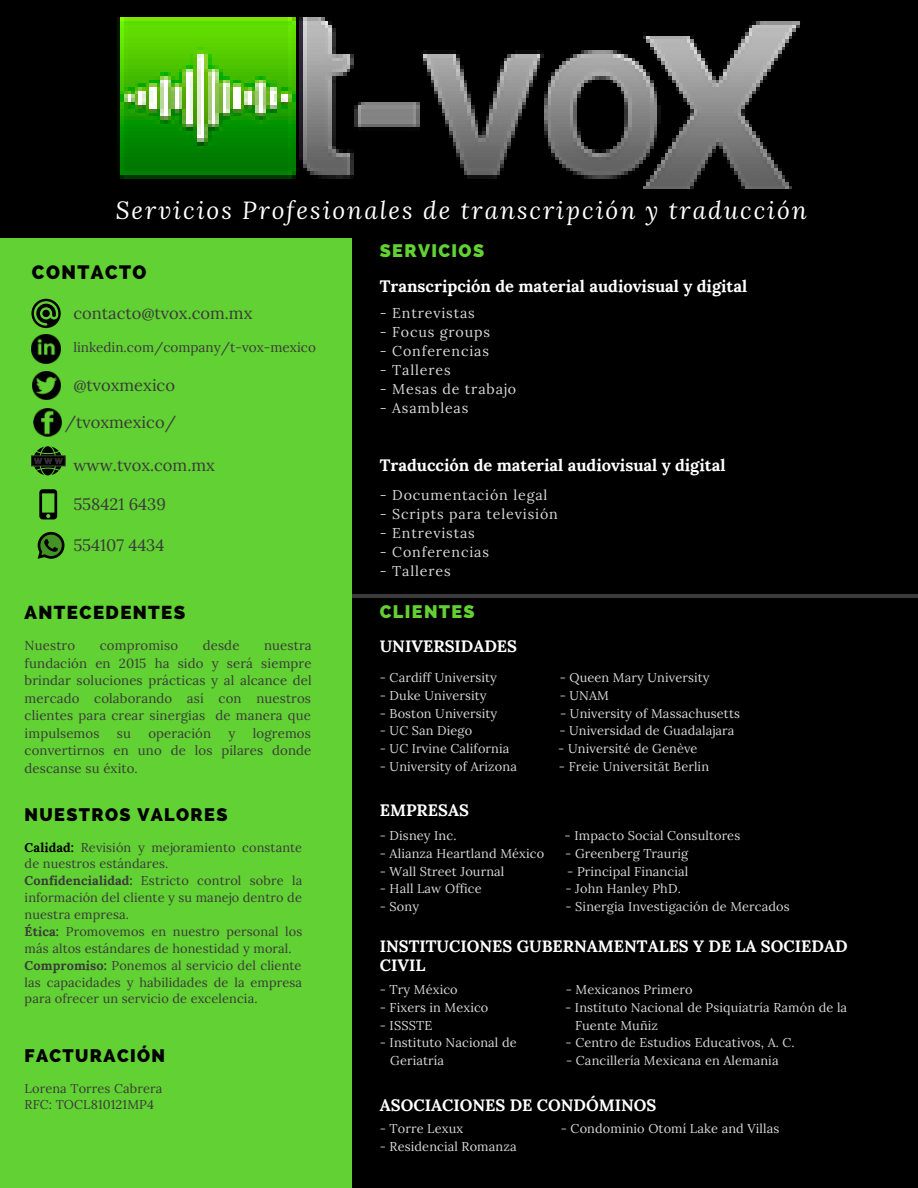
<style>
.page{position:relative;width:918px;height:1188px;background:#000}
.page>*{position:absolute;margin:0;border:0;box-sizing:border-box;transform-origin:0 0}
.t1{font:italic 24.45px "Lora";letter-spacing:.08em;color:#fff}
.t2{font:800 19.2px "Raleway";letter-spacing:.075em;color:#000}
.t3{font:800 18.6px "Raleway";letter-spacing:.075em;color:#000}
.t4{font:800 18px "Raleway";letter-spacing:.075em;color:#000}
.t5{font:800 18px "Raleway";letter-spacing:.075em;color:#62d133}
.t6{font:700 16.5px/18.9px "Lora";color:#fff}
.t7{font:16.5px "Lora";color:#3a3a3a}
.t8{font:14.25px "Lora";letter-spacing:.06em;color:#d9d9d9}
.t9{font:13.5px "Lora";color:#3a3a3a}
.t10{font:13.2px/17.4px "Lora";letter-spacing:.01em;color:#3a3a3a;text-align:justify}
.t11{font:12.75px "Lora";letter-spacing:.01em;color:#d9d9d9}
.t12{font:12.75px/16.8px "Lora";letter-spacing:.01em;color:#3a3a3a}
.s1{font-weight:700;color:#000}
.s2{font-weight:700}
</style>
<div class="page">
<div style="left:0;top:238px;width:352px;height:950px;background:#62d133"></div>
<hr style="left:352px;top:594px;width:566px;height:3px;background:#3a3a3a">
<img style="left:117px;top:18px;width:683px;height:171px">
<img style="left:32px;top:371px;width:29px;height:28px">
<img style="left:31px;top:334px;width:30px;height:30px">
<img style="left:34px;top:409px;width:28px;height:28px">
<svg style="left:31px;top:446px;width:34px;height:29px"></svg>
<svg style="left:31px;top:299px;width:30px;height:29px"></svg>
<svg style="left:39px;top:489px;width:18px;height:30px"></svg>
<svg style="left:38px;top:532px;width:26px;height:27px"></svg>
<h1 class="t1" style="left:116px;top:194px;width:693px">Servicios Profesionales de transcripción y traducción</h1>
<h2 class="t2" style="left:32px;top:261px;width:116px">CONTACTO</h2>
<p class="t7" style="left:73px;top:302px;width:181px">contacto@tvox.com.mx</p>
<p class="t9" style="left:73px;top:338px;width:244px">linkedin.com/company/t-vox-mexico</p>
<p class="t7" style="left:73px;top:374px;width:103px">@tvoxmexico</p>
<p class="t7" style="left:65px;top:411px;width:113px">/tvoxmexico/</p>
<p class="t7" style="left:73px;top:455px;width:143px">www.tvox.com.mx</p>
<p class="t7" style="left:73px;top:493px;width:94px">558421 6439</p>
<p class="t7" style="left:73px;top:535px;width:93px">554107 4434</p>
<h3 class="t3" style="left:25px;top:601px;width:162px">ANTECEDENTES</h3>
<p class="t10" style="left:25px;top:637px;width:52px">Nuestro</p>
<p class="t10" style="left:100px;top:637px;width:80px">compromiso</p>
<p class="t10" style="left:203px;top:637px;width:38px">desde</p>
<p class="t10" style="left:25px;top:637px;width:289px;text-indent:240px">nuestra fundación en 2015 ha sido y será siempre brindar soluciones prácticas y al alcance del mercado colaborando así con nuestros clientes para crear sinergias de manera que impulsemos</p>
<p class="t10" style="left:117px;top:724px;width:16px">su</p>
<p class="t10" style="left:148px;top:724px;width:64px">operación</p>
<p class="t10" style="left:229px;top:724px;width:8px">y</p>
<p class="t10" style="left:25px;top:724px;width:288px;text-indent:228px">logremos convertirnos en uno de los pilares donde descanse su éxito.</p>
<h3 class="t4" style="left:25px;top:804px;width:204px">NUESTROS VALORES</h3>
<p class="t12" style="left:25px;top:838px;width:279px"><span class="s1">Calidad:</span> Revisión y mejoramiento constante de nuestros estándares.<br><span class="s2">Confidencialidad:</span> Estricto control sobre la información del cliente y su manejo dentro de nuestra empresa.<br><span class="s2">Ética:</span> Promovemos en nuestro personal los más altos estándares de honestidad y moral.<br><span class="s2">Compromiso:</span> Ponemos al servicio del cliente las capacidades y habilidades de la empresa para ofrecer un servicio de excelencia.</p>
<h3 class="t4" style="left:25px;top:1045px;width:142px">FACTURACIÓN</h3>
<p class="t12" style="left:25px;top:1079px;width:139px">Lorena Torres Cabrera<br>RFC: TOCL810121MP4</p>
<h3 class="t5" style="left:380px;top:240px;width:106px">SERVICIOS</h3>
<p class="t6" style="left:380px;top:276px;width:369px">Transcripción de material audiovisual y digital</p>
<p class="t8" style="left:380px;top:304px;width:97px">- Entrevistas</p>
<p class="t8" style="left:380px;top:322px;width:112px">- Focus groups</p>
<p class="t8" style="left:380px;top:341px;width:111px">- Conferencias</p>
<p class="t8" style="left:380px;top:360px;width:72px">- Talleres</p>
<p class="t8" style="left:380px;top:379px;width:138px">- Mesas de trabajo</p>
<p class="t8" style="left:380px;top:398px;width:90px">- Asambleas</p>
<p class="t6" style="left:380px;top:456px;width:347px">Traducción de material audiovisual y digital</p>
<p class="t8" style="left:380px;top:486px;width:169px">- Documentación legal</p>
<p class="t8" style="left:380px;top:505px;width:180px">- Scripts para televisión</p>
<p class="t8" style="left:380px;top:524px;width:97px">- Entrevistas</p>
<p class="t8" style="left:380px;top:543px;width:111px">- Conferencias</p>
<p class="t8" style="left:380px;top:562px;width:72px">- Talleres</p>
<h3 class="t5" style="left:380px;top:601px;width:96px">CLIENTES</h3>
<p class="t6" style="left:380px;top:636px;width:139px">UNIVERSIDADES</p>
<p class="t11" style="left:380px;top:669px;width:119px">- Cardiff University</p>
<p class="t11" style="left:560px;top:669px;width:151px">- Queen Mary University</p>
<p class="t11" style="left:380px;top:687px;width:108px">- Duke University</p>
<p class="t11" style="left:560px;top:687px;width:51px">- UNAM</p>
<p class="t11" style="left:380px;top:705px;width:119px">- Boston University</p>
<p class="t11" style="left:560px;top:705px;width:181px">- University of Massachusetts</p>
<p class="t11" style="left:380px;top:722px;width:94px">- UC San Diego</p>
<p class="t11" style="left:559px;top:722px;width:176px">- Universidad de Guadalajara</p>
<p class="t11" style="left:380px;top:740px;width:131px">- UC Irvine California</p>
<p class="t11" style="left:558px;top:740px;width:141px">- Université de Genève</p>
<p class="t11" style="left:380px;top:758px;width:139px">- University of Arizona</p>
<p class="t11" style="left:559px;top:758px;width:152px">- Freie Universität Berlin</p>
<p class="t6" style="left:380px;top:800px;width:91px">EMPRESAS</p>
<p class="t11" style="left:380px;top:827px;width:78px">- Disney Inc.</p>
<p class="t11" style="left:565px;top:827px;width:177px">- Impacto Social Consultores</p>
<p class="t11" style="left:380px;top:845px;width:166px">- Alianza Heartland México</p>
<p class="t11" style="left:565px;top:845px;width:124px">- Greenberg Traurig</p>
<p class="t11" style="left:380px;top:863px;width:126px">- Wall Street Journal</p>
<p class="t11" style="left:567px;top:863px;width:123px">- Principal Financial</p>
<p class="t11" style="left:380px;top:880px;width:103px">- Hall Law Office</p>
<p class="t11" style="left:565px;top:880px;width:117px">- John Hanley PhD.</p>
<p class="t11" style="left:380px;top:898px;width:41px">- Sony</p>
<p class="t11" style="left:565px;top:898px;width:226px">- Sinergia Investigación de Mercados</p>
<p class="t6" style="left:380px;top:937px;width:469px">INSTITUCIONES GUBERNAMENTALES Y DE LA SOCIEDAD<br>CIVIL</p>
<p class="t11" style="left:380px;top:981px;width:79px">- Try México</p>
<p class="t11" style="left:566px;top:981px;width:128px">- Mexicanos Primero</p>
<p class="t11" style="left:380px;top:999px;width:110px">- Fixers in Mexico</p>
<p class="t11" style="left:565px;top:999px;width:284px">- Instituto Nacional de Psiquiatría Ramón de la</p>
<p class="t11" style="left:380px;top:1017px;width:54px">- ISSSTE</p>
<p class="t11" style="left:575px;top:1017px;width:84px">Fuente Muñiz</p>
<p class="t11" style="left:380px;top:1035px;width:138px">- Instituto Nacional de</p>
<p class="t11" style="left:566px;top:1035px;width:231px">- Centro de Estudios Educativos, A. C.</p>
<p class="t11" style="left:390px;top:1052px;width:55px">Geriatría</p>
<p class="t11" style="left:566px;top:1052px;width:214px">- Cancillería Mexicana en Alemania</p>
<p class="t6" style="left:380px;top:1096px;width:278px">ASOCIACIONES DE CONDÓMINOS</p>
<p class="t11" style="left:380px;top:1120px;width:85px">- Torre Lexux</p>
<p class="t11" style="left:561px;top:1120px;width:220px">- Condominio Otomí Lake and Villas</p>
<p class="t11" style="left:380px;top:1138px;width:138px">- Residencial Romanza</p>
</div>
